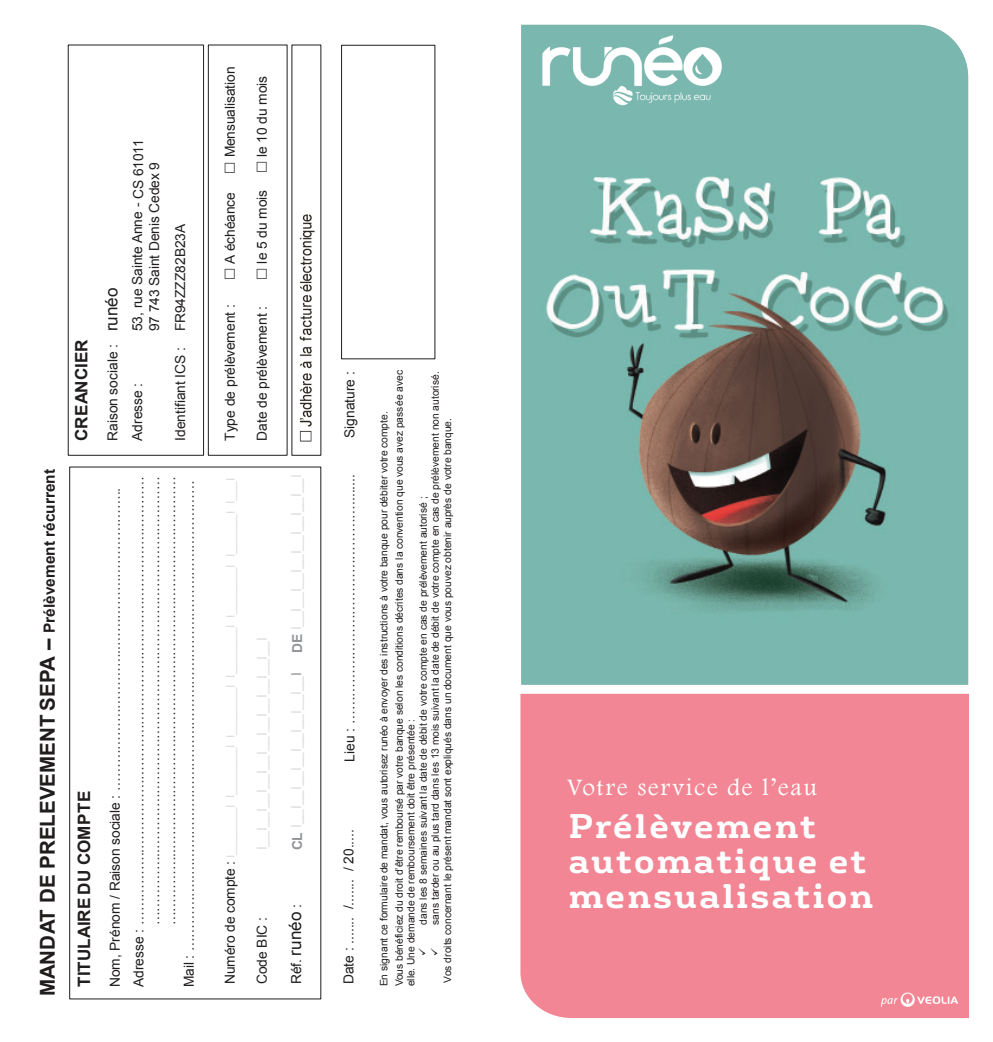
<style>
.page{position:relative;width:993px;height:1042px;background:#fff}
.page>*{position:absolute;margin:0;border:0;box-sizing:border-box;transform-origin:0 0}
.t1{font:700 33.25px/35px "FS Rufus";letter-spacing:.07em;color:#fff}
.t2{font:24.5px "Footlight MT Light";letter-spacing:.07em;color:#fff}
.t3{font:700 20.47px "Arial";color:#201d1d}
.t4{font:700 16.97px "Arial";letter-spacing:.005em;color:#201d1d}
.t5{font:13.83px/24.7px "Arial";letter-spacing:-.005em;color:#201d1d}
.t6{font:13.83px/23.4px "Arial";color:#201d1d}
.t7{font:13.83px "Arial";color:#dcdddf}
.t8{font:11.9px "Arial";color:#dcdddf}
.t9{font:10.33px/12.2px "Arial";color:#231f20}
.t10{font:10.33px/15.2px "Arial";color:#201d1d}
.s1{font-style:inherit}
.s2{font-size:15.4px}
.s3{color:#231f20}
.s4{font-size:16.97px}
.s5{font-size:13.83px;color:#201d1d}
.s6{font-weight:700;color:#939598}
.s7{color:#939598}
.s8{color:#201d1d}
</style>
<div class="page">
<div style="left:520px;top:693px;width:449px;height:325px;background:#f38694"></div>
<img style="left:521px;top:25px;width:446px;height:660px">
<div style="left:69px;top:466px;width:252px;height:533px;border:1px solid #201d1d"></div>
<div style="left:68px;top:45px;width:136px;height:411px;border:1px solid #201d1d"></div>
<div style="left:208px;top:45px;width:79px;height:411px;border:1px solid #201d1d"></div>
<div style="left:341px;top:45px;width:94px;height:314px;border:1px solid #201d1d"></div>
<img style="left:533px;top:28px;width:197px;height:84px">
<img style="left:874px;top:989px;width:86px;height:23px">
<img style="left:299px;top:214px;width:16px;height:228px">
<svg style="left:302px;top:429px;width:10px;height:10px"></svg>
<h3 class="t3" style="left:34px;top:996px;width:528px;rotate:-90deg">MANDAT DE PRELEVEMENT SEPA <span class="s1">–</span> <span class="s2">Prélèvement récurrent</span></h3>
<h3 class="t4" style="left:70px;top:441px;width:103px;rotate:-90deg">CREANCIER</h3>
<h3 class="t5" style="left:129px;top:331px;width:194px;line-height:16.8px;rotate:-90deg">53, rue Sainte Anne <span class="s3">-</span> CS 61011<br>97 743 Saint Denis Cedex 9</h3>
<h3 class="t5" style="left:100px;top:441px;width:155px;rotate:-90deg">Raison sociale : <span class="s4">runéo<br></span>Adresse :</h3>
<h3 class="t5" style="left:168px;top:441px;width:218px;rotate:-90deg">Identifiant ICS : FR94ZZZ82B23A</h3>
<h3 class="t4" style="left:73px;top:987px;width:198px;rotate:-90deg">TITULAIRE DU COMPTE</h3>
<h3 class="t6" style="left:103px;top:987px;width:512px;rotate:-90deg"><span class="s1">Nom, Prénom / Raison sociale :</span> …………………………..……………………………..<br><span class="s1">Adresse :</span> ……………..………………………………………………………………………</h3>
<h3 class="t6" style="left:147px;top:925px;width:450px;line-height:15.8px;rotate:-90deg">……………..……………………………………………………………………… ……………..………………………………………………………………………</h3>
<h3 class="t6" style="left:177px;top:987px;width:508px;rotate:-90deg"><span class="s1">Mail :</span> ……………..……………………………………………………………………………</h3>
<h3 class="t5" style="left:218px;top:157px;width:92px;rotate:-90deg">Mensualisation</h3>
<h3 class="t5" style="left:218px;top:264px;width:73px;rotate:-90deg">A échéance</h3>
<h3 class="t5" style="left:218px;top:441px;width:138px;rotate:-90deg">Type de prélèvement :</h3>
<p class="t8" style="left:223px;top:984px;width:508px;rotate:-90deg"><span class="s5">Numéro de compte :</span> I_______I I_______I I_______I I_______I I_______I I______I I___I</p>
<h3 class="t5" style="left:249px;top:157px;width:83px;rotate:-90deg">le 10 du mois</h3>
<h3 class="t5" style="left:249px;top:263px;width:75px;rotate:-90deg">le 5 du mois</h3>
<h3 class="t5" style="left:249px;top:441px;width:137px;rotate:-90deg">Date de prélèvement :</h3>
<h3 class="t7" style="left:253px;top:850px;width:215px;rotate:-90deg">I__I__I__I__I__I__I__I__I__I__I__I</h3>
<h3 class="t5" style="left:249px;top:984px;width:69px;rotate:-90deg">Code BIC :</h3>
<h3 class="t7" style="left:287px;top:653px;width:180px;rotate:-90deg"><span class="s6">DE</span> I__I__I__I__I__I__I__I__I</h3>
<h3 class="t7" style="left:287px;top:850px;width:180px;rotate:-90deg"><span class="s6">CL</span> I__I__I__I__I__I__I__I__<span class="s7">I</span></h3>
<h3 class="t5" style="left:284px;top:984px;width:81px;rotate:-90deg">Réf. <span class="s4">runéo</span> :</h3>
<h3 class="t5" style="left:337px;top:438px;width:68px;rotate:-90deg">Signature :</h3>
<p class="t10" style="left:376px;top:986px;width:618px;rotate:-90deg">En signant ce formulaire de mandat, vous autorisez runéo à envoyer des instructions à votre banque pour débiter votre compte.<br>Vous bénéficiez du droit d<span class="s1">’êt</span>re remboursé par votre banque selon les conditions décrites dans la convention que vous avez passée avec</p>
<p class="t9" style="left:429px;top:983px;width:613px;text-indent:28px;rotate:-90deg">✓ sans tarder ou au plus tard dans les 13 mois suivant la date de débit de votre compte en cas de prélèvement non autorisé.<br>Vos droits concernant le présent mandat sont expliqués dans un document que vous pouvez obtenir auprès de votre banque.</p>
<h3 class="t6" style="left:338px;top:761px;width:289px;rotate:-90deg"><span class="s1">Lieu</span> : …………………………………………<span class="s1">........</span></h3>
<p class="t9" style="left:417px;top:955px;width:460px;rotate:-90deg">✓ dans les 8 semaines suivant la date de débit de votre compte en cas de prélèvement autorisé ;</p>
<p class="t9" style="left:405px;top:986px;width:269px;rotate:-90deg"><span class="s8">elle.</span> Une demande de remboursement doit être présentée :</p>
<h3 class="t5" style="left:336px;top:984px;width:156px;rotate:-90deg">Date : ....... /....... / 20.....</h3>
<h2 class="t2" style="left:567px;top:772px;width:251px">Votre service de l’eau</h2>
<h1 class="t1" style="left:568px;top:805px;width:306px">Prélèvement automatique et mensualisation</h1>
</div>
